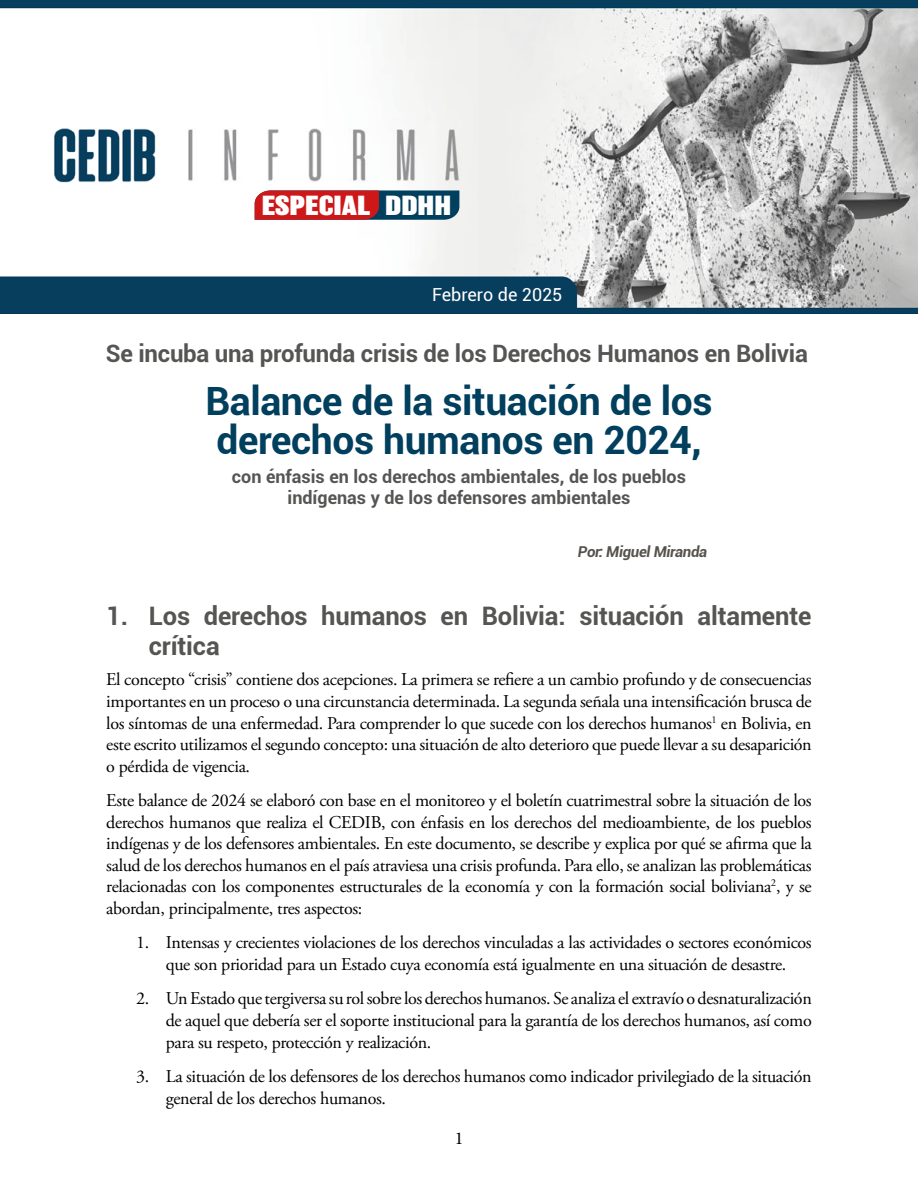
<style>
.page{position:relative;width:918px;height:1188px;background:#fff}
.page>*{position:absolute;margin:0;border:0;box-sizing:border-box;transform-origin:0 0}
.t1{font:700 39px/39px "Roboto";letter-spacing:-.01em;color:#003f5d}
.t2{font:700 25.5px/30.6px "Roboto";letter-spacing:-.005em;color:#555554}
.t3{font:900 25.5px "Balboa";color:#fff}
.t4{font:700 24px "Roboto";letter-spacing:-.01em;color:#555554}
.t5{font:18px/21.6px "Adobe Garamond Pro";letter-spacing:-.02em;color:#000;text-align:justify}
.t6{font:700 18px/21.6px "Roboto";color:#555554;text-align:center}
.t7{font:18px "Roboto";color:#fff}
.t8{font:18px "Minion Pro";color:#000}
.t9{font:italic 700 15px "Roboto";letter-spacing:-.02em;color:#57524d}
</style>
<div class="page">
<img style="left:0;top:0;width:918px;height:313px">
<svg style="left:255px;top:190px;width:204px;height:30px;background:#7d2d3a"></svg>
<h2 class="t3" style="left:262px;top:191px;width:191px">ESPECIAL DDHH</h2>
<p class="t7" style="left:432px;top:281px;width:132px">Febrero de 2025</p>
<h3 class="t4" style="left:106px;top:337px;width:704px">Se incuba una profunda crisis de los Derechos Humanos en Bolivia</h3>
<h1 class="t1" style="left:205px;top:380px;width:509px">Balance de la situación de los derechos humanos en 2024,</h1>
<p class="t6" style="left:232px;top:465px;width:455px">con énfasis en los derechos ambientales, de los pueblos indígenas y de los defensores ambientales</p>
<p class="t9" style="left:578px;top:541px;width:131px">Por: Miguel Miranda</p>
<h2 class="t2" style="left:149px;top:599px;width:664px;text-indent:-43px">1. Los derechos humanos en Bolivia: situación altamente crítica</h2>
<p class="t5" style="left:106px;top:669px;width:707px">El concepto “crisis” contiene dos acepciones. La primera se refiere a un cambio profundo y de consecuencias importantes en un proceso o una circunstancia determinada. La segunda señala una intensificación brusca de los síntomas de una enfermedad. Para comprender lo que sucede con los derechos humanos<sup>1</sup> en Bolivia, en este escrito utilizamos el segundo concepto: una situación de alto deterioro que puede llevar a su desaparición o pérdida de vigencia.</p>
<p class="t5" style="left:106px;top:790px;width:707px">Este balance de 2024 se elaboró con base en el monitoreo y el boletín cuatrimestral sobre la situación de los derechos humanos que realiza el CEDIB, con énfasis en los derechos del medioambiente, de los pueblos indígenas y de los defensores ambientales. En este documento, se describe y explica por qué se afirma que la salud de los derechos humanos en el país atraviesa una crisis profunda. Para ello, se analizan las problemáticas relacionadas con los componentes estructurales de la economía y con la formación social boliviana<sup>2</sup>, y se abordan, principalmente, tres aspectos:</p>
<p class="t5" style="left:136px;top:933px;width:677px;text-align:center">1. Intensas y crecientes violaciones de los derechos vinculadas a las actividades o sectores económicos que son prioridad para un Estado cuya economía está igualmente en una situación de desastre.</p>
<p class="t5" style="left:166px;top:989px;width:647px;text-indent:-30px">2. Un Estado que tergiversa su rol sobre los derechos humanos. Se analiza el extravío o desnaturalización de aquel que debería ser el soporte institucional para la garantía de los derechos humanos, así como para su respeto, protección y realización.</p>
<p class="t5" style="left:166px;top:1066px;width:647px;text-indent:-30px">3. La situación de los defensores de los derechos humanos como indicador privilegiado de la situación general de los derechos humanos.</p>
<p class="t8" style="left:455px;top:1126px;width:10px">1</p>
</div>
